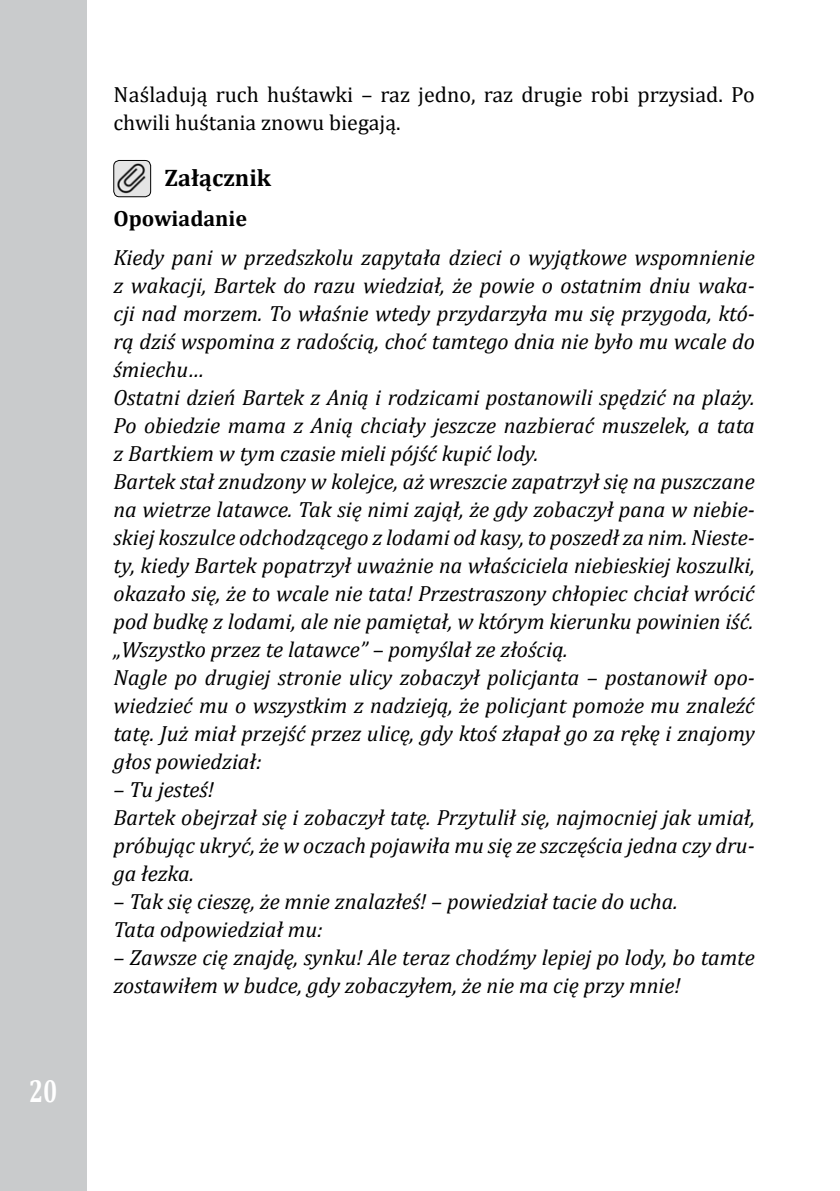
<style>
.page{position:relative;width:840px;height:1191px;background:#fff}
.page>*{position:absolute;margin:0;border:0;box-sizing:border-box;transform-origin:0 0}
.t1{font:700 32px "Cambria";color:#fff;scale:.75 1}
.t2{font:700 24px "Cambria";color:#000}
.t3{font:italic 22px/28px "Cambria";color:#000}
.t4{font:22px/28px "Cambria";color:#000}
.t5{font:700 22px "Cambria";color:#000}
</style>
<div class="page">
<div style="left:0;top:0;width:86px;height:1191px;background:#c9cbcc"></div>
<img style="left:114px;top:160px;width:36px;height:37px">
<div style="left:113px;top:160px;width:38px;height:37px;border:1px solid #000;border-radius:6px"></div>
<h1 class="t1" style="left:29px;top:1068px;width:39px">20</h1>
<p class="t4" style="left:113px;top:81px;width:642px">Naśladują ruch huśtawki – raz jedno, raz drugie robi przysiad. Po chwili huśtania znowu biegają.</p>
<p class="t2" style="left:164px;top:161px;width:108px">Załącznik</p>
<p class="t5" style="left:113px;top:202px;width:135px">Opowiadanie</p>
<p class="t3" style="left:113px;top:242px;width:642px">Kiedy pani w przedszkolu zapytała dzieci o wyjątkowe wspomnienie z wakacji, Bartek do razu wiedział, że powie o ostatnim dniu waka&shy;cji nad morzem. To właśnie wtedy przydarzyła mu się przygoda, któ&shy;rą dziś wspomina z radością, choć tamtego dnia nie było mu wcale do śmiechu…<br>Ostatni dzień Bartek z Anią i rodzicami postanowili spędzić na plaży.<br>Po obiedzie mama z Anią chciały jeszcze nazbierać muszelek, a tata z Bartkiem w tym czasie mieli pójść kupić lody.<br>Bartek stał znudzony w kolejce, aż wreszcie zapatrzył się na puszczane na wietrze latawce. Tak się nimi zajął, że gdy zobaczył pana w niebie&shy;skiej koszulce odchodzącego z lodami od kasy, to poszedł za nim. Nieste&shy;ty, kiedy Bartek popatrzył uważnie na właściciela niebieskiej koszulki, okazało się, że to wcale nie tata! Przestraszony chłopiec chciał wrócić pod budkę z lodami, ale nie pamiętał, w którym kierunku powinien iść. „Wszystko przez te latawce” – pomyślał ze złością.<br>Nagle po drugiej stronie ulicy zobaczył policjanta – postanowił opo&shy;wiedzieć mu o wszystkim z nadzieją, że policjant pomoże mu znaleźć tatę. Już miał przejść przez ulicę, gdy ktoś złapał go za rękę i znajomy głos powiedział:</p>
<p class="t3" style="left:113px;top:774px;width:642px">– Tu jesteś!<br>Bartek obejrzał się i zobaczył tatę. Przytulił się, najmocniej jak umiał, próbując ukryć, że w oczach pojawiła mu się ze szczęścia jedna czy dru&shy;ga łezka.</p>
<p class="t3" style="left:113px;top:887px;width:565px">– Tak się cieszę, że mnie znalazłeś! – powiedział tacie do ucha.<br>Tata odpowiedział mu:</p>
<p class="t3" style="left:113px;top:943px;width:642px">– Zawsze cię znajdę, synku! Ale teraz chodźmy lepiej po lody, bo tamte zostawiłem w budce, gdy zobaczyłem, że nie ma cię przy mnie!</p>
</div>
